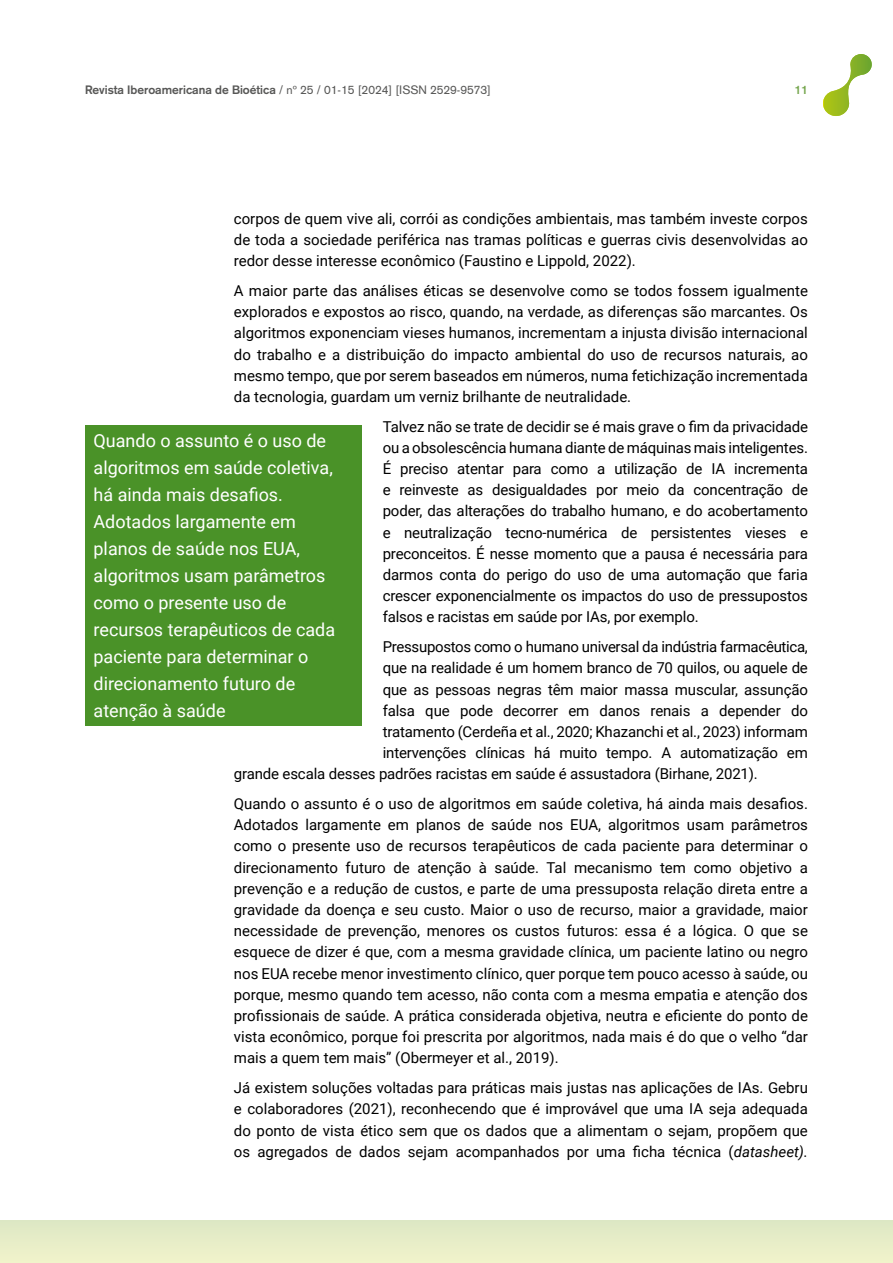
<style>
.page{position:relative;width:893px;height:1263px;background:#fff}
.page>*{position:absolute;margin:0;border:0;box-sizing:border-box;transform-origin:0 0}
.t1{font:18px/27px "Roboto";color:#fff}
.t2{font:15px/21.1px "Roboto";letter-spacing:-.01em;color:#000;text-align:justify}
.t3{font:12px "Akzidenz Grotesk";color:#575756}
.t4{font:700 12px "Akzidenz Grotesk";color:#74a54c}
.s1{font-weight:700}
.s2{font-style:italic}
</style>
<div class="page">
<div style="left:0;top:1220px;width:893px;height:43px;background:#e7edc8"></div>
<svg style="left:823px;top:54px;width:49px;height:62px"></svg>
<div style="left:85px;top:425px;width:276px;height:301px;background:#4a9228"></div>
<p class="t3" style="left:85px;top:83px;width:407px"><span class="s1">Revista Iberoamericana de Bioética</span> / nº 25 / 01-15 [2024] [ISSN 2529-9573]</p>
<p class="t4" style="left:795px;top:83px;width:15px">11</p>
<p class="t2" style="left:234px;top:207px;width:576px">corpos de quem vive ali, corrói as condições ambientais, mas também investe corpos de toda a sociedade periférica nas tramas políticas e guerras civis desenvolvidas ao redor desse interesse econômico (Faustino e Lippold, 2022).</p>
<p class="t2" style="left:234px;top:279px;width:576px">A maior parte das análises éticas se desenvolve como se todos fossem igualmente explorados e expostos ao risco, quando, na verdade, as diferenças são marcantes. Os algoritmos exponenciam vieses humanos, incrementam a injusta divisão internacional do trabalho e a distribuição do impacto ambiental do uso de recursos naturais, ao mesmo tempo, que por serem baseados em números, numa fetichização incrementada da tecnologia, guardam um verniz brilhante de neutralidade.</p>
<p class="t2" style="left:383px;top:415px;width:427px">Talvez não se trate de decidir se é mais grave o fim da privacidade ou a obsolescência humana diante de máquinas mais inteligentes.<br>É preciso atentar para como a utilização de IA incrementa e reinveste as desigualdades por meio da concentração de poder, das alterações do trabalho humano, e do acobertamento e neutralização tecno-numérica de persistentes vieses e preconceitos. É nesse momento que a pausa é necessária para darmos conta do perigo do uso de uma automação que faria crescer exponencialmente os impactos do uso de pressupostos falsos e racistas em saúde por IAs, por exemplo.</p>
<p class="t2" style="left:383px;top:636px;width:427px">Pressupostos como o humano universal da indústria farmacêutica,</p>
<p class="t2" style="left:383px;top:657px;width:427px">que na realidade é um homem branco de 70 quilos, ou aquele de</p>
<p class="t2" style="left:383px;top:678px;width:427px">que as pessoas negras têm maior massa muscular, assunção</p>
<p class="t2" style="left:383px;top:699px;width:427px">falsa que pode decorrer em danos renais a depender do</p>
<p class="t2" style="left:383px;top:720px;width:427px">tratamento (Cerdeña et al., 2020; Khazanchi et al., 2023) informam</p>
<p class="t2" style="left:383px;top:742px;width:427px">intervenções clínicas há muito tempo. A automatização em</p>
<p class="t2" style="left:234px;top:763px;width:525px">grande escala desses padrões racistas em saúde é assustadora (Birhane, 2021).</p>
<p class="t2" style="left:234px;top:792px;width:576px">Quando o assunto é o uso de algoritmos em saúde coletiva, há ainda mais desafios.<br>Adotados largamente em planos de saúde nos EUA, algoritmos usam parâmetros como o presente uso de recursos terapêuticos de cada paciente para determinar o direcionamento futuro de atenção à saúde. Tal mecanismo tem como objetivo a prevenção e a redução de custos, e parte de uma pressuposta relação direta entre a gravidade da doença e seu custo. Maior o uso de recurso, maior a gravidade, maior necessidade de prevenção, menores os custos futuros: essa é a lógica. O que se esquece de dizer é que, com a mesma gravidade clínica, um paciente latino ou negro nos EUA recebe menor investimento clínico, quer porque tem pouco acesso à saúde, ou porque, mesmo quando tem acesso, não conta com a mesma empatia e atenção dos profissionais de saúde. A prática considerada objetiva, neutra e eficiente do ponto de vista econômico, porque foi prescrita por algoritmos, nada mais é do que o velho “dar mais a quem tem mais” (Obermeyer et al., 2019).</p>
<p class="t2" style="left:234px;top:1077px;width:576px">Já existem soluções voltadas para práticas mais justas nas aplicações de IAs. Gebru e colaboradores (2021), reconhecendo que é improvável que uma IA seja adequada do ponto de vista ético sem que os dados que a alimentam o sejam, propõem que os agregados de dados sejam acompanhados por uma ficha técnica (<span class="s2">datasheet).</span></p>
<p class="t1" style="left:94px;top:427px;width:243px">Quando o assunto é o uso de algoritmos em saúde coletiva, há ainda mais desafios.<br>Adotados largamente em planos de saúde nos EUA, algoritmos usam parâmetros como o presente uso de recursos terapêuticos de cada paciente para determinar o direcionamento futuro de atenção à saúde</p>
</div>
